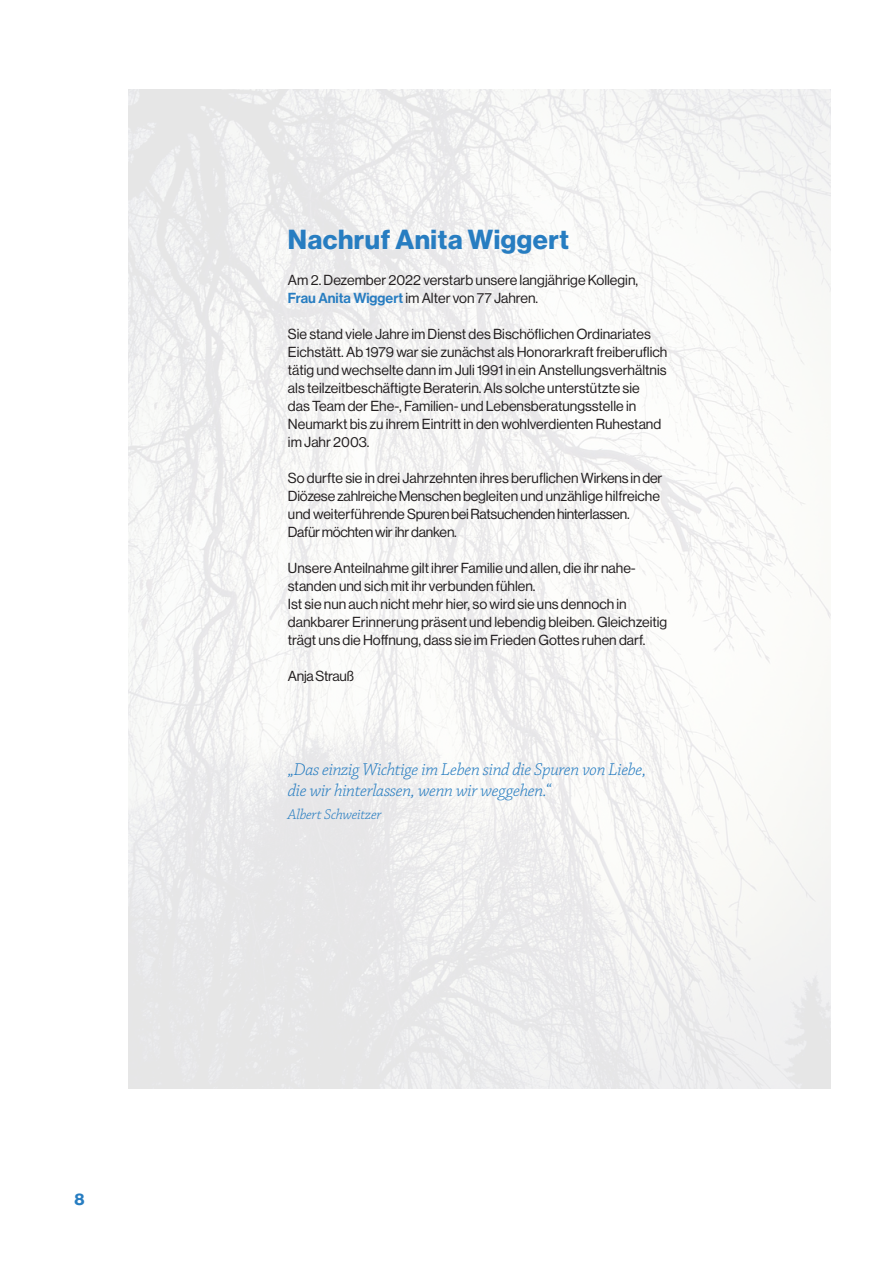
<style>
.page{position:relative;width:893px;height:1263px;background:#fff}
.page>*{position:absolute;margin:0;border:0;box-sizing:border-box;transform-origin:0 0}
.t1{font:27px "N Haas Grotesk DS Pro 75 Bd";letter-spacing:.02em;color:#277dc1}
.t2{font:italic 300 18px/21.6px "Chaparral Pro";letter-spacing:-.02em;color:#277dc1}
.t3{font:16.5px "N Haas Grotesk DS Pro 75 Bd";color:#277dc1}
.t4{font:italic 300 15px "Chaparral Pro";letter-spacing:-.02em;color:#277dc1}
.t5{font:14.25px/18px "N Haas Grotesk DS Pro 55 Rg";color:#231f20}
.t6{font:14.25px "N Haas Grotesk DS Pro 55 Rg";letter-spacing:-.02em;color:#231f20}
.s1{font-family:"N Haas Grotesk DS Pro 65 Md";color:#277dc1}
</style>
<div class="page">
<img style="left:129px;top:89px;width:702px;height:1000px">
<p class="t3" style="left:74px;top:1190px;width:12px">8</p>
<h1 class="t1" style="left:288px;top:224px;width:283px">Nachruf Anita Wiggert</h1>
<p class="t5" style="left:288px;top:271px;width:352px">Am 2. Dezember 2022 verstarb unsere langjährige Kollegin,<br><span class="s1">Frau Anita Wiggert</span> im Alter von 77 Jahren.</p>
<p class="t5" style="left:288px;top:325px;width:381px">Sie stand viele Jahre im Dienst des Bischöflichen Ordinariates Eichstätt. Ab 1979 war sie zunächst als Honorarkraft freiberuflich tätig und wechselte dann im Juli 1991 in ein Anstellungsverhältnis als teilzeitbeschäftigte Beraterin. Als solche unterstützte sie<br>das Team der Ehe-, Familien- und Lebensberatungsstelle in Neumarkt bis zu ihrem Eintritt in den wohlverdienten Ruhestand im Jahr 2003.</p>
<p class="t5" style="left:288px;top:469px;width:376px">So durfte sie in drei Jahrzehnten ihres beruflichen Wirkens in der Diözese zahlreiche Menschen begleiten und unzählige hilfreiche und weiterführende Spuren bei Ratsuchenden hinterlassen.<br>Dafür möchten wir ihr danken.</p>
<p class="t5" style="left:288px;top:559px;width:381px">Unsere Anteilnahme gilt ihrer Familie und allen, die ihr nahe&shy;standen und sich mit ihr verbunden fühlen.<br>Ist sie nun auch nicht mehr hier, so wird sie uns dennoch in dankbarer Erinnerung präsent und lebendig bleiben. Gleichzeitig trägt uns die Hoffnung, dass sie im Frieden Gottes ruhen darf.</p>
<p class="t6" style="left:288px;top:668px;width:67px">Anja Strauß</p>
<p class="t2" style="left:288px;top:759px;width:360px">„Das einzig Wichtige im Leben sind die Spuren von Liebe, die wir hinterlassen, wenn wir weggehen.“</p>
<p class="t4" style="left:288px;top:806px;width:95px">Albert Schweitzer</p>
</div>
